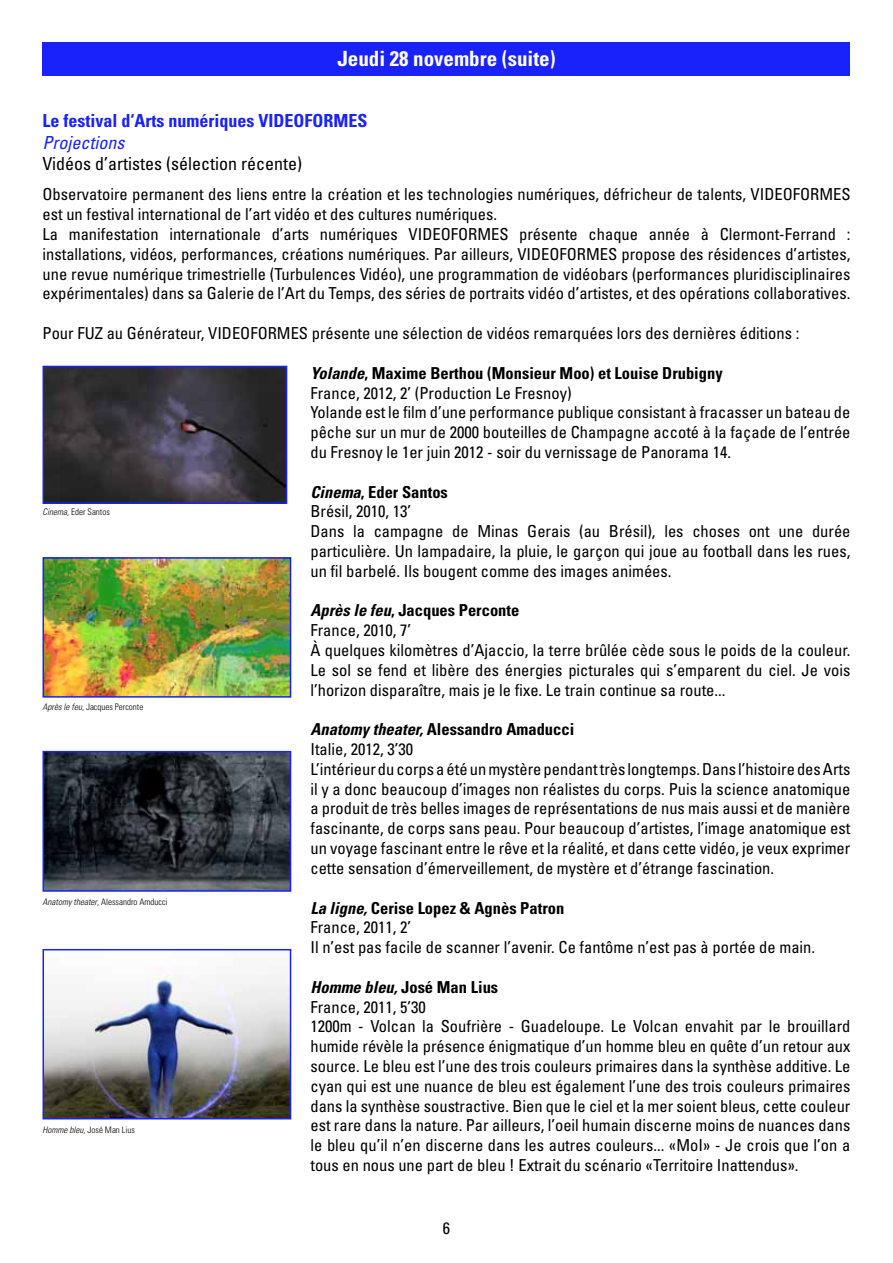
<style>
.page{position:relative;width:893px;height:1263px;background:#fff}
.page>*{position:absolute;margin:0;border:0;box-sizing:border-box;transform-origin:0 0}
.t1{font:700 condensed 21px "Univers";color:#fff}
.t2{font:700 condensed 18px "Univers";color:#1922fb}
.t3{font:condensed 18px "Univers";color:#000}
.t4{font:italic condensed 18px "Univers";color:#1922fb}
.t5{font:condensed 16.5px/19.8px "Univers";color:#000}
.t6{font:300 condensed 9px "Univers";color:#000}
.s1{font-style:italic}
.s2{font-weight:700;font-style:italic}
.s3{font-weight:700}
</style>
<div class="page">
<div style="left:43px;top:43px;width:807px;height:33px;background:#1922fb"></div>
<img style="left:46px;top:974px;width:242px;height:142px">
<div style="left:43px;top:949px;width:248px;height:170px;border:2px solid #1922fb"></div>
<img style="left:46px;top:560px;width:242px;height:135px">
<div style="left:43px;top:557px;width:248px;height:141px;border:2px solid #1922fb"></div>
<img style="left:46px;top:369px;width:238px;height:132px">
<div style="left:43px;top:366px;width:244px;height:138px;border:2px solid #1922fb"></div>
<img style="left:46px;top:754px;width:242px;height:135px">
<div style="left:43px;top:751px;width:248px;height:141px;border:2px solid #1922fb"></div>
<p class="t1" style="left:337px;top:45px;width:220px">Jeudi 28 novembre (suite)</p>
<p class="t2" style="left:43px;top:110px;width:254px">Le festival d‘Arts numériques VidEoform</p>
<p class="t2" style="left:348px;top:110px;width:18px">es</p>
<p class="t4" style="left:43px;top:131px;width:83px">Projections</p>
<p class="t3" style="left:43px;top:152px;width:261px">Vidéos d’artistes (sélection récente)</p>
<p class="t5" style="left:43px;top:184px;width:809px">Observatoire permanent des liens entre la création et les technologies numériques, défricheur de talents, VID EOFORM ES est un festival international de l’art vidéo et des cultures numériques.<br>La manifestation internationale d’arts numériques VID EOFORM ES présente chaque année à Clermont-Ferrand : installations, vidéos, performances, créations numériques. Par ailleurs, VID EOFORM ES propose des résidences d’artistes, une revue numérique trimestrielle (Turbulences Vidéo), une programmation de vidéobars (performances pluridisciplinaires expérimentales) dans sa Galerie de l’Art du Temps, des séries de portraits vidéo d’artistes, et des opérations collaboratives.</p>
<p class="t5" style="left:43px;top:323px;width:758px">Pour FUZ au Générateur, VID EOFORM ES présente une sélection de vidéos remarquées lors des dernières éditions :</p>
<p class="t6" style="left:43px;top:506px;width:69px"><span class="s1">Cinema</span>, Eder Santos</p>
<p class="t6" style="left:43px;top:701px;width:102px"><span class="s1">Après le feu</span>, Jacques Perconte</p>
<p class="t6" style="left:43px;top:897px;width:126px"><span class="s1">Anatomy theater</span>, Alessandro Amducci</p>
<p class="t6" style="left:43px;top:1124px;width:94px"><span class="s1">Homme bleu</span>, José Man Lius</p>
<p class="t5" style="left:310px;top:363px;width:542px"><span class="s2">Yolande</span><span class="s3">, Maxime Berthou (Monsieur Moo) et Louise Drubigny<br></span>France, 2012, 2’ (Production Le Fresnoy)<br>Yolande est le film d’une performance publique consistant à fracasser un bateau de pêche sur un mur de 2000 bouteilles de Champagne accoté à la façade de l’entrée du Fresnoy le 1er juin 2012 - soir du vernissage de Panorama 14.</p>
<p class="t5" style="left:310px;top:482px;width:542px"><span class="s2">Cinema</span><span class="s3">, Eder Santos<br></span>Brésil, 2010, 13’<br>Dans la campagne de Minas Gerais (au Brésil), les choses ont une durée particulière. Un lampadaire, la pluie, le garçon qui joue au football dans les rues, un fil barbelé. I ls bougent comme des images animées.</p>
<p class="t5" style="left:310px;top:600px;width:541px"><span class="s2">Après le feu</span><span class="s3">, Jacques Perconte<br></span>France, 2010, 7’<br>À quelques kilomètres d’Ajaccio, la terre brûlée cède sous le poids de la couleur.<br>Le sol se fend et libère des énergies picturales qui s’emparent du ciel. Je vois l’horizon disparaître, mais je le fixe. Le train continue sa route...</p>
<p class="t5" style="left:310px;top:719px;width:541px"><span class="s2">Anatomy theater,</span> <span class="s3">Alessandro Amaducci<br></span>Italie, 2012, 3’30<br>L’intérieur du corps a été un mystère pendant très longtemps. D ans l’histoire des Arts il y a donc beaucoup d’images non réalistes du corps. Puis la science anatomique a produit de très belles images de représentations de nus mais aussi et de manière fascinante, de corps sans peau. Pour beaucoup d’artistes, l’image anatomique est un voyage fascinant entre le rêve et la réalité, et dans cette vidéo, je veux exprimer cette sensation d’émerveillement, de mystère et d’étrange fascination.</p>
<p class="t5" style="left:310px;top:897px;width:506px"><span class="s2">La ligne,</span> <span class="s3">Cerise Lopez &amp; Agnès Patron<br></span>France, 2011, 2’<br>I l n’est pas facile de scanner l’avenir. Ce fantôme n’est pas à portée de main.</p>
<p class="t5" style="left:310px;top:977px;width:542px"><span class="s2">Homme bleu,</span> <span class="s3">José Man Lius<br></span>France, 2011, 5’30<br>1200m - Volcan la Soufrière - Guadeloupe. Le Volcan envahit par le brouillard humide révèle la présence énigmatique d’un homme bleu en quête d’un retour aux source. Le bleu est l’une des trois couleurs primaires dans la synthèse additive. Le cyan qui est une nuance de bleu est également l’une des trois couleurs primaires dans la synthèse soustractive. Bien que le ciel et la mer soient bleus, cette couleur est rare dans la nature. Par ailleurs, l’oeil humain discerne moins de nuances dans le bleu qu’il n’en discerne dans les autres couleurs... «MoI » - Je crois que l’on a tous en nous une part de bleu ! Extrait du scénario «Territoire I nattendus».</p>
<p class="t5" style="left:443px;top:1217px;width:9px">6</p>
</div>
